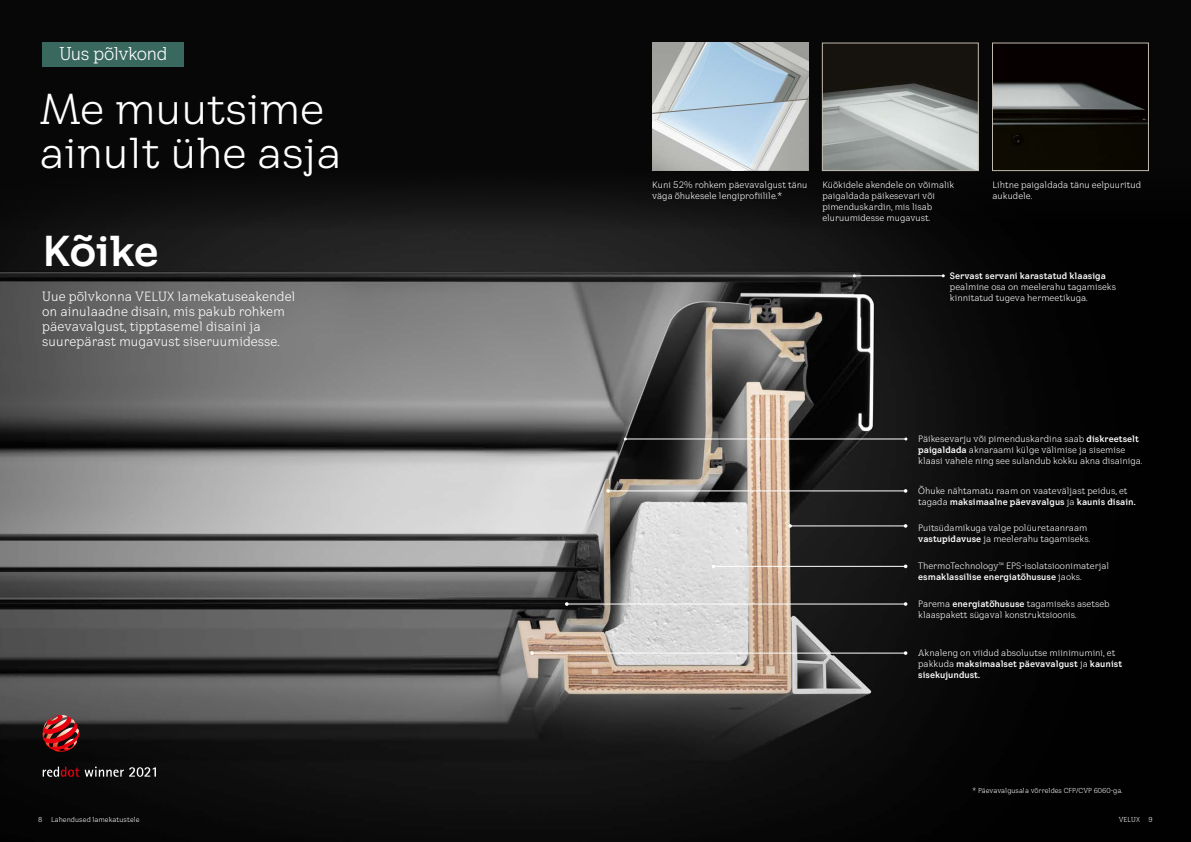
<style>
.page{position:relative;width:1191px;height:842px;background:#fff}
.page>*{position:absolute;margin:0;border:0;box-sizing:border-box;transform-origin:0 0}
.t1{font:42px/44px "VELUX Transform Headline";color:#fff}
.t2{font:700 42px "VELUX Transform Headline";letter-spacing:-.01em;color:#fff}
.t3{font:18px "VELUX Transform";letter-spacing:-.035em;color:#fff}
.t4{font:13px/14.8px "VELUX Transform";color:#fff}
.t5{font:9px/11px "VELUX Transform";color:#fff}
.t6{font:700 9px "VELUX Transform";color:#fff}
.t7{font:7px "VELUX Transform";color:#fff}
.s1{font-weight:700}
.s2{color:#12120d}
</style>
<div class="page">
<img style="left:0;top:230px;width:1191px;height:612px">
<div style="left:0;top:0;width:1191px;height:230px;background:#070707"></div>
<svg style="left:85px;top:767px;width:71px;height:10px"></svg>
<svg style="left:43px;top:767px;width:36px;height:10px"></svg>
<svg style="left:43px;top:715px;width:36px;height:37px"></svg>
<img style="left:824px;top:45px;width:152px;height:124px">
<div style="left:822px;top:43px;width:156px;height:128px;border:1px solid #c0b9ae"></div>
<img style="left:994px;top:82px;width:153px;height:61px">
<div style="left:992px;top:43px;width:157px;height:128px;border:1px solid #c0b9ae"></div>
<img style="left:652px;top:43px;width:156px;height:55px">
<hr style="left:608px;top:490px;width:297px;height:1px;background:#fff">
<svg style="left:606px;top:489px;width:4px;height:4px"></svg>
<svg style="left:903px;top:489px;width:4px;height:4px"></svg>
<hr style="left:625px;top:439px;width:281px;height:1px;background:#fff">
<hr style="left:854px;top:275px;width:89px;height:1px;background:#fff">
<hr style="left:567px;top:604px;width:338px;height:1px;background:#fff">
<svg style="left:903px;top:602px;width:4px;height:4px"></svg>
<hr style="left:532px;top:653px;width:373px;height:1px;background:#fff">
<svg style="left:530px;top:651px;width:4px;height:4px"></svg>
<svg style="left:903px;top:651px;width:4px;height:4px"></svg>
<hr style="left:790px;top:525px;width:115px;height:1px;background:#fff">
<svg style="left:788px;top:524px;width:4px;height:4px"></svg>
<svg style="left:903px;top:524px;width:4px;height:4px"></svg>
<hr style="left:713px;top:566px;width:192px;height:1px;background:#fff">
<svg style="left:711px;top:564px;width:4px;height:4px"></svg>
<svg style="left:903px;top:564px;width:4px;height:4px"></svg>
<img style="left:652px;top:114px;width:156px;height:57px">
<svg style="left:652px;top:98px;width:157px;height:16px;background:#b8cad6"></svg>
<div style="left:43px;top:43px;width:141px;height:24px;background:#39685e"></div>
<h2 class="t3" style="left:59px;top:43px;width:110px">Uus põlvkond</h2>
<h1 class="t1" style="left:40px;top:86px;width:303px">Me muutsime ainult ühe asja</h1>
<h1 class="t2" style="left:43px;top:225px;width:118px">Kõike</h1>
<h3 class="t4" style="left:42px;top:289px;width:255px">Uue põlvkonna VELUX lamekatuseakendel on ainulaadne disain, mis pakub rohkem päevavalgust, tipptasemel disaini ja suurepärast mugavust siseruumidesse.</h3>
<p class="t5" style="left:652px;top:180px;width:157px">Kuni 52% rohkem päevavalgust tänu väga õhukesele lengiprofiilile.*</p>
<p class="t5" style="left:822px;top:180px;width:134px">Küõkidele akendele on võimalik paigaldada päikesevari või pimenduskardin, mis lisab eluruumidesse mugavust.</p>
<p class="t5" style="left:992px;top:180px;width:150px">Lihtne paigaldada tänu eelpuuritud aukudele.</p>
<p class="t6" style="left:950px;top:271px;width:157px">Servast servani karastatud klaasiga</p>
<p class="t5" style="left:950px;top:281px;width:168px">pealmine osa on meelerahu tagamiseks kinnitatud tugeva hermeetikuga.</p>
<p class="t5" style="left:918px;top:433px;width:226px">Päikesevarju või pimenduskardina saab <span class="s1">diskreetselt paigaldada</span> aknaraami külge välimise ja sisemise klaasi vahele ning see sulandub kokku akna disainiga.</p>
<p class="t5" style="left:918px;top:485px;width:219px">Õhuke nähtamatu raam on vaateväljast peidus, et tagada <span class="s1">maksimaalne päevavalgus</span> ja <span class="s1">kaunis disain.</span></p>
<p class="t5" style="left:918px;top:522px;width:174px">Puitsüdamikuga valge polüuretaanraam <span class="s1">vastupidavuse</span> ja meelerahu tagamiseks.</p>
<p class="t5" style="left:918px;top:560px;width:193px">ThermoTechnology™ EPS-isolatsioonimaterjal <span class="s1">esmaklassilise energiatõhususe</span> jaoks.</p>
<p class="t5" style="left:918px;top:598px;width:193px">Parema <span class="s1">energiatõhususe</span> tagamiseks asetseb klaaspakett sügaval konstruktsioonis.</p>
<p class="t5" style="left:918px;top:647px;width:205px">Aknaleng on viidud absoluutse miinimumini, et pakkuda <span class="s1">maksimaalset päevavalgust</span> ja <span class="s1">kaunist sisekujundust.</span></p>
<p class="t7" style="left:972px;top:786px;width:151px">* Päevavalgusala võrreldes CFP/CVP 6060-ga.</p>
<p class="t7" style="left:38px;top:815px;width:103px"><span class="s2">8</span> Lahendused lamekatustele</p>
<p class="t7" style="left:1118px;top:815px;width:36px">VELUX <span class="s2">9</span></p>
</div>
